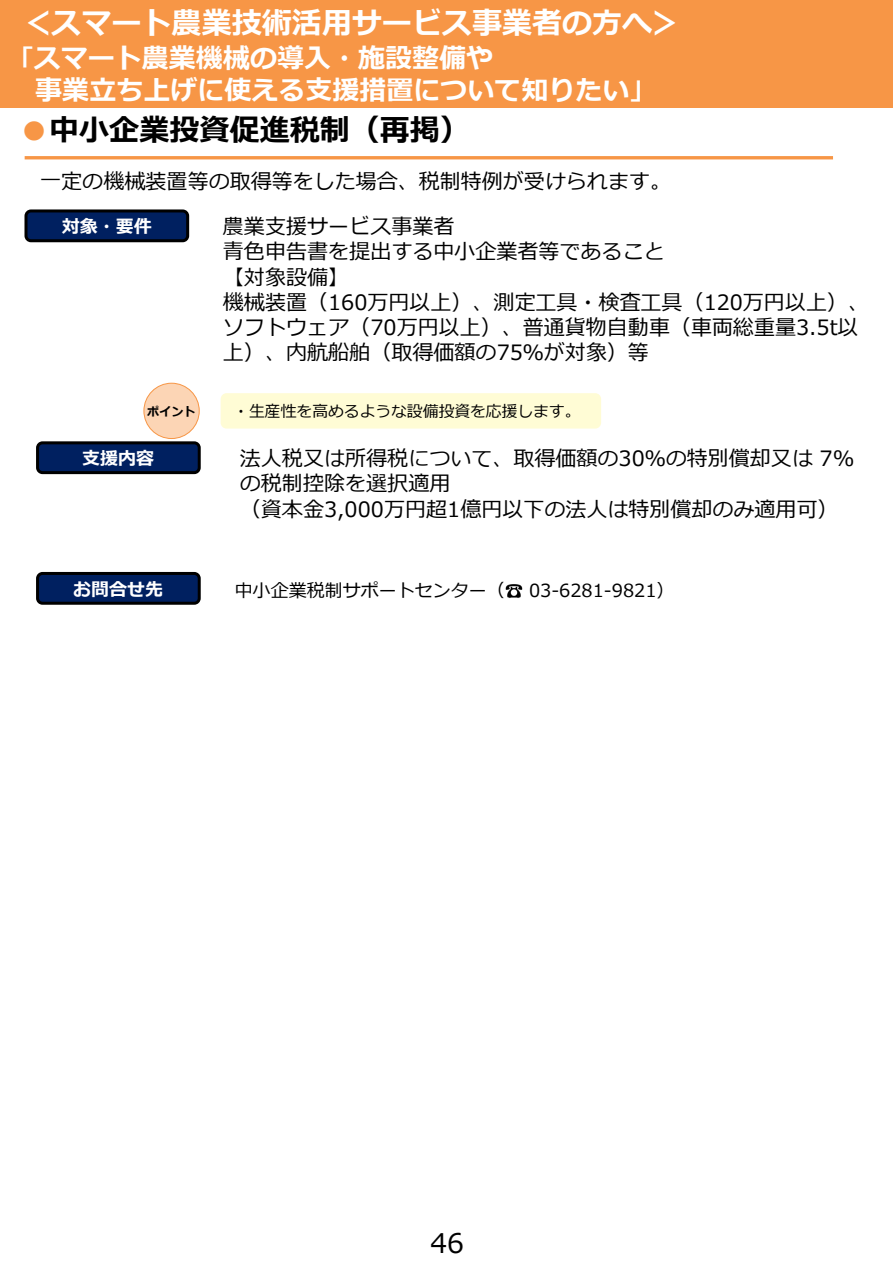
<style>
.page{position:relative;width:893px;height:1264px;background:#fff}
.page>*{position:absolute;margin:0;border:0;box-sizing:border-box;transform-origin:0 0}
.t1{font:700 30px "Meiryo";color:#fff}
.t2{font:700 30px "Meiryo";color:#000}
.t3{font:700 27px "Meiryo";color:#fff}
.t4{font:27px "Meiryo";color:#000}
.t5{font:21px/25.2px "Meiryo";color:#000}
.t6{font:18px "Meiryo";color:#000}
.t7{font:700 18px "Meiryo";color:#fff}
.t8{font:15.9px "Meiryo";color:#000}
.t9{font:700 12px "Meiryo";color:#000}
.s1{font-size:25.5px}
.s2{color:#f79646}
</style>
<div class="page">
<div style="left:0;top:0;width:892px;height:107px;background:#f79646"></div>
<hr style="left:25px;top:156px;width:808px;height:3px;background:#f79646">
<div style="left:26px;top:211px;width:162px;height:30px;background:#002060;border-radius:5px"></div>
<div style="left:24px;top:209px;width:165px;height:33px;border:3px solid #000;border-radius:5px"></div>
<div style="left:36px;top:441px;width:165px;height:33px;background:#002060;border:3px solid #000;border-radius:5px"></div>
<div style="left:36px;top:572px;width:165px;height:32px;background:#002060;border:3px solid #000;border-radius:5px"></div>
<img style="left:505px;top:584px;width:18px;height:14px">
<div style="left:221px;top:393px;width:380px;height:35px;background:#fffcd5;border-radius:6px"></div>
<div style="left:144px;top:383px;width:55px;height:55px;background:#fcd5b5;border-radius:50%"></div>
<div style="left:144px;top:383px;width:55px;height:55px;border:1px solid #f79646;border-radius:50%"></div>
<p class="t1" style="left:21px;top:2px;width:662px">＜スマート農業技術活用サービス事業者の方へ＞</p>
<p class="t3" style="left:8px;top:39px;width:486px"><span class="s1">「</span>スマート農業機械の導入・施設整備や</p>
<p class="t3" style="left:35px;top:71px;width:621px">事業立ち上げに使える支援措置について知りたい<span class="s1">」</span></p>
<p class="t2" style="left:19px;top:109px;width:452px"><span class="s2">●</span>中小企業投資促進税制（再掲）</p>
<p class="t5" style="left:40px;top:170px;width:632px">一定の機械装置等の取得等をした場合、税制特例が受けられます。</p>
<p class="t7" style="left:62px;top:214px;width:91px">対象・要件</p>
<p class="t5" style="left:223px;top:215px;width:233px">農業支援サービス事業者</p>
<p class="t5" style="left:223px;top:240px;width:443px">青色申告書を提出する中小企業者等であること</p>
<p class="t5" style="left:223px;top:265px;width:128px">【対象設備】</p>
<p class="t5" style="left:223px;top:291px;width:647px">機械装置（160万円以上）、測定工具・検査工具（120万円以上）、</p>
<p class="t5" style="left:223px;top:316px;width:637px">ソフトウェア（70万円以上）、普通貨物自動車（車両総重量3.5t以上）、内航船舶（取得価額の75％が対象）等</p>
<p class="t9" style="left:147px;top:402px;width:50px">ポイント</p>
<p class="t8" style="left:233px;top:400px;width:349px">・生産性を高めるような設備投資を応援します。</p>
<p class="t7" style="left:82px;top:445px;width:73px">支援内容</p>
<p class="t7" style="left:73px;top:576px;width:91px">お問合せ先</p>
<p class="t5" style="left:240px;top:447px;width:616px">法人税又は所得税について、取得価額の30％の特別償却又は 7%の税制控除を選択適用</p>
<p class="t5" style="left:240px;top:497px;width:600px">（資本金3,000万円超1億円以下の法人は特別償却のみ適用可）</p>
<p class="t6" style="left:235px;top:578px;width:272px">中小企業税制サポートセンター（</p>
<p class="t6" style="left:529px;top:578px;width:147px">03-6281-9821）</p>
<p class="t4" style="left:430px;top:1224px;width:35px">46</p>
</div>
